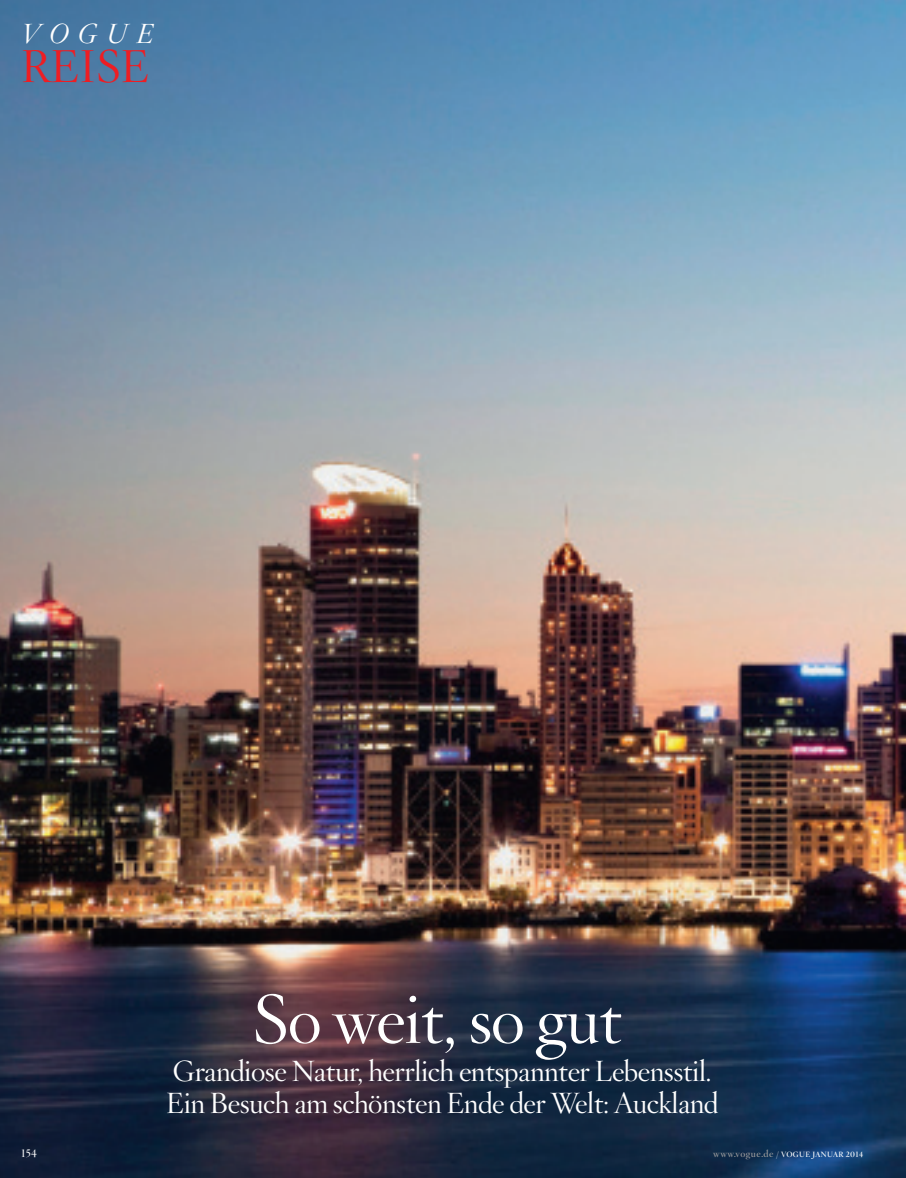
<style>
.page{position:relative;width:906px;height:1178px;background:#fff}
.page>*{position:absolute;margin:0;border:0;box-sizing:border-box;transform-origin:0 0}
.Headline_neu{font:300 67.5px "Hoefler Titling";letter-spacing:-.015em;color:#fff}
.t1{font:300 45px "Hoefler Titling";color:#ee1d23}
.Vorspann_Turn_neu{font:300 28.5px "Hoefler Titling";letter-spacing:-.015em;color:#fff}
.t2{font:italic 300 27px "Hoefler Titling";letter-spacing:.33em;color:#fff}
.t3{font:10.5px "Hoefler Titling Semibold SC";color:#fff}
.t4{font:700 9.75px "Hoefler Titling";letter-spacing:.05em;color:#939598}
.s1{font-size:7.5px;color:#fff}
.s2{font-family:"Hoefler Titling Bold SC";font-weight:400;font-size:7.5px;color:#fff}
</style>
<div class="page">
<img style="left:0;top:0;width:906px;height:1178px">
<p class="t2" style="left:21px;top:18px;width:134px">VOGUE</p>
<p class="t1" style="left:21px;top:32px;width:129px">REISE</p>
<p class="Headline_neu" style="left:252px;top:967px;width:372px">So weit, so gut</p>
<p class="Vorspann_Turn_neu" style="left:173px;top:1049px;width:540px">Grandiose Natur, herrlich entspannter Lebensstil.</p>
<p class="Vorspann_Turn_neu" style="left:166px;top:1081px;width:553px">Ein Besuch am schönsten Ende der Welt: Auckland</p>
<p class="t3" style="left:21px;top:1146px;width:17px">154</p>
<p class="t4" style="left:713px;top:1145px;width:151px">www.vogue.de <span class="s1">/ VOGUE JANUAR</span> <span class="s2">2014</span></p>
</div>
